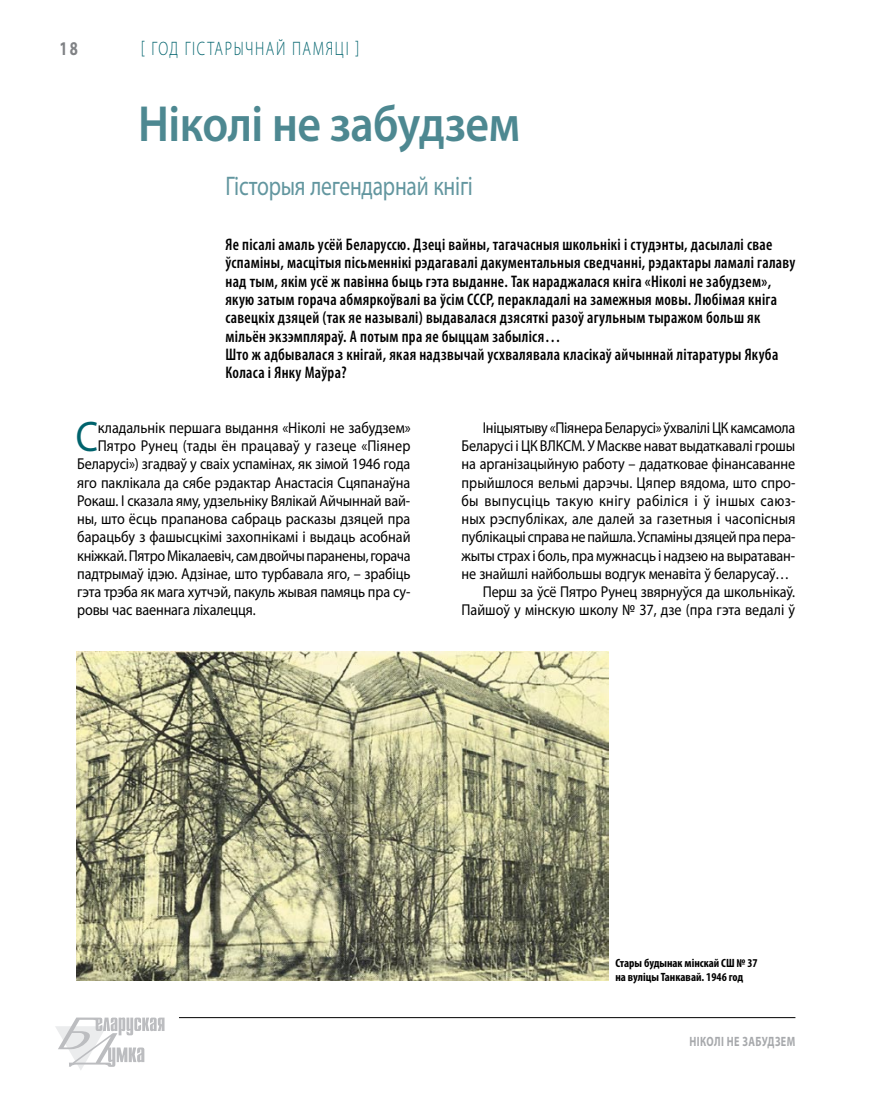
<style>
.page{position:relative;width:872px;height:1106px;background:#fff}
.page>*{position:absolute;margin:0;border:0;box-sizing:border-box;transform-origin:0 0}
.t1{font:600 51px "Myriad Pro";letter-spacing:-.01em;color:#4d8891;scale:.9 1}
.t2{font:42.9px "Myriad Pro";color:#00636d;scale:.9 1}
.t3{font:27px "Myriad Pro";letter-spacing:-.01em;color:#62969f;scale:.8 1}
.t4{font:300 19.5px "Myriad Pro";letter-spacing:.11em;color:#00636d;scale:.75 1}
.t5{font:700 19.5px "Myriad Pro";color:#808285;scale:.75 1}
.t6{font:600 condensed 16.8px/18.3px "Myriad Pro";letter-spacing:.02em;color:#000;scale:.95 1}
.t7{font:15.75px "Myriad Pro";letter-spacing:-.01em;color:#000;scale:.9 1}
.t8{font:15.75px "Myriad Pro";letter-spacing:.025em;color:#000;scale:.9 1}
.t9{font:15.75px "Myriad Pro";letter-spacing:.01em;color:#000;scale:.9 1}
.t10{font:700 13.5px "Myriad Pro";letter-spacing:.04em;color:#a7a9ac;scale:.75 1}
.t11{font:700 condensed 12px/13.5px "Myriad Pro";color:#000}
</style>
<div class="page">
<hr style="left:179px;top:1017px;width:616px;height:1px;background:#000">
<svg style="left:55px;top:1017px;width:109px;height:53px"></svg>
<img style="left:77px;top:652px;width:531px;height:328px">
<p class="t5" style="left:60px;top:36px;width:26px">18</p>
<p class="t4" style="left:141px;top:38px;width:292px">[ Год гістарычнай памяці ]</p>
<h1 class="t1" style="left:138px;top:91px;width:426px">Ніколі не забудзем</h1>
<h3 class="t3" style="left:225px;top:170px;width:311px">Гісторыя легендарнай кнігі</h3>
<p class="t6" style="left:225px;top:235px;width:601px">Яе пісалі амаль усёй Беларуссю. Дзеці вайны, тагачасныя школьнікі і студэнты, дасылалі свае ўспаміны, масцітыя пісьменнікі рэдагавалі дакументальныя сведчанні, рэдактары ламалі галаву над тым, якім усё ж павінна быць гэта выданне. Так нараджалася кніга «Ніколі не забудзем», якую затым горача абмяркоўвалі ва ўсім СССР, перакладалі на замежныя мовы. Любімая кніга савецкіх дзяцей (так яе называлі) выдавалася дзясяткі разоў агульным тыражом больш як мільён экзэмпляраў. А потым пра яе быццам забыліся…<br>Што ж адбывалася з кнігай, якая надзвычай усхвалявала класікаў айчыннай літаратуры Якуба Коласа і Янку Маўра?</p>
<h2 class="t2" style="left:76px;top:410px;width:26px">С</h2>
<p class="t7" style="left:98px;top:418px;width:349px">кладальнік першага выдання «Ніколі не забудзем»</p>
<p class="t9" style="left:98px;top:436px;width:349px">Пятро Рунец (тады ён працаваў у газеце «Піянер</p>
<p class="t7" style="left:77px;top:454px;width:371px">Беларусі») згадваў у сваіх успамінах, як зімой 1946 года</p>
<p class="t7" style="left:77px;top:472px;width:372px">яго паклікала да сябе рэдактар Анастасія Сцяпанаўна</p>
<p class="t7" style="left:77px;top:491px;width:371px">Рокаш. І сказала яму, удзельніку Вялікай Айчыннай вай-</p>
<p class="t7" style="left:77px;top:509px;width:371px">ны, што ёсць прапанова сабраць расказы дзяцей пра</p>
<p class="t7" style="left:77px;top:527px;width:372px">барацьбу з фашысцкімі захопнікамі і выдаць асобнай</p>
<p class="t7" style="left:77px;top:545px;width:372px">кніжкай. Пятро Мікалаевіч, сам двойчы паранены, горача</p>
<p class="t7" style="left:77px;top:564px;width:372px">падтрымаў ідэю. Адзінае, што турбавала яго, – зрабіць</p>
<p class="t7" style="left:77px;top:582px;width:372px">гэта трэба як мага хутчэй, пакуль жывая памяць пра су-</p>
<p class="t7" style="left:77px;top:600px;width:200px">ровы час ваеннага ліхалецця.</p>
<p class="t7" style="left:483px;top:418px;width:349px">Ініцыятыву «Піянера Беларусі» ўхвалілі ЦК камсамола</p>
<p class="t7" style="left:461px;top:436px;width:372px">Беларусі і ЦК ВЛКСМ. У Маскве нават выдаткавалі грошы</p>
<p class="t7" style="left:461px;top:454px;width:372px">на арганізацыйную работу – дадатковае фінансаванне</p>
<p class="t7" style="left:461px;top:472px;width:372px">прыйшлося вельмі дарэчы. Цяпер вядома, што спро-</p>
<p class="t8" style="left:461px;top:491px;width:373px">бы выпусціць такую кнігу рабіліся і ў іншых саюз-</p>
<p class="t7" style="left:461px;top:509px;width:372px">ных рэспубліках, але далей за газетныя і часопісныя</p>
<p class="t7" style="left:461px;top:527px;width:372px">публікацыі справа не пайшла. Успаміны дзяцей пра пера-</p>
<p class="t7" style="left:461px;top:545px;width:372px">жыты страх і боль, пра мужнасць і надзею на выратаван-</p>
<p class="t7" style="left:461px;top:564px;width:365px">не знайшлі найбольшы водгук менавіта ў беларусаў…</p>
<p class="t7" style="left:483px;top:582px;width:349px">Перш за ўсё Пятро Рунец звярнуўся да школьнікаў.</p>
<p class="t7" style="left:461px;top:600px;width:372px">Пайшоў у мінскую школу № 37, дзе (пра гэта ведалі ў</p>
<p class="t11" style="left:615px;top:956px;width:144px">Стары будынак мінскай СШ № 37 на вуліцы Танкавай. 1946 год</p>
<p class="t10" style="left:689px;top:1032px;width:143px">Ніколі не забудзем</p>
</div>
